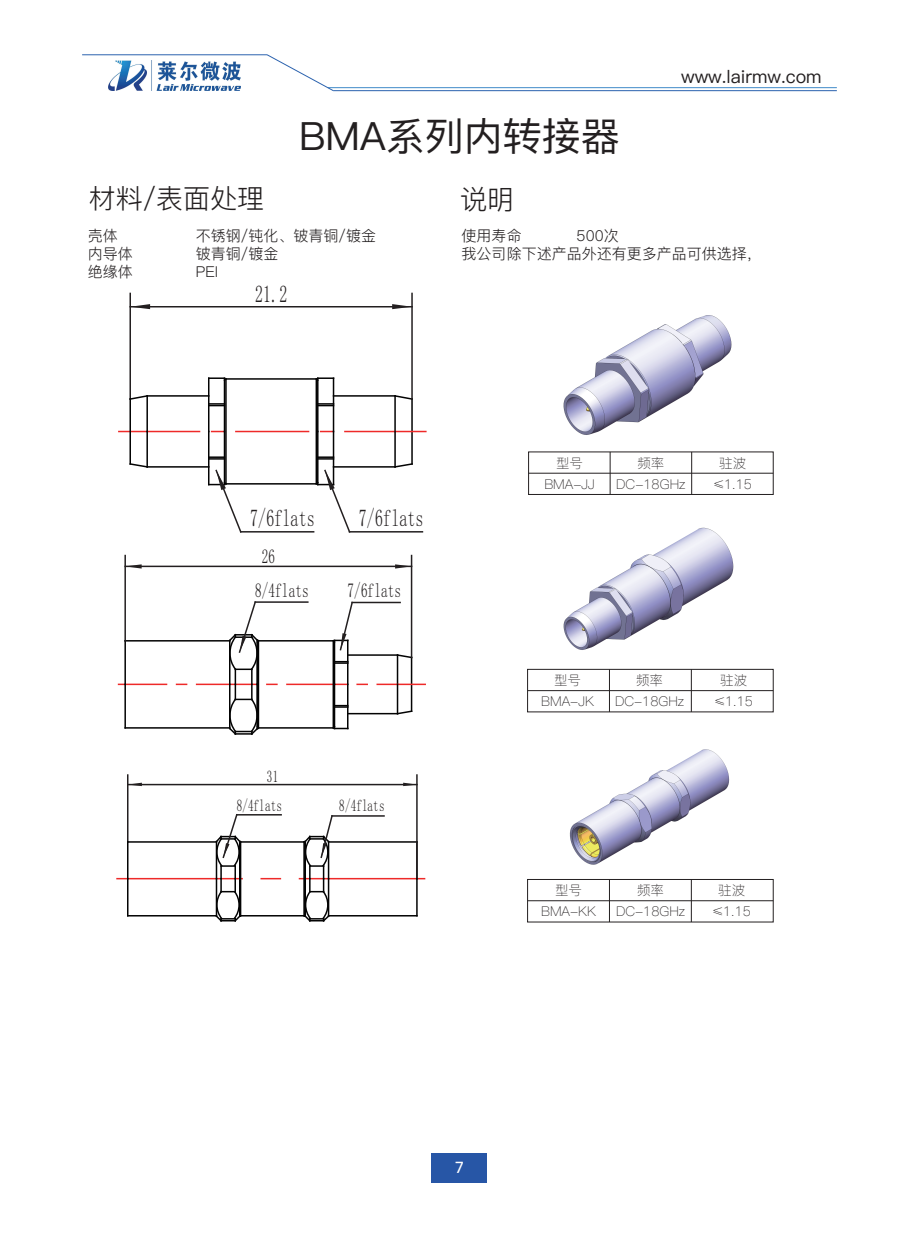
<style>
.page{position:relative;width:919px;height:1238px;background:#fff}
.page>*{position:absolute;margin:0;border:0;box-sizing:border-box;transform-origin:0 0}
.t1{font:39px "Ping Fang SC Medium";color:#231f20}
.t2{font:27px "Ping Fang SC Regular";color:#231f20}
.t3{font:24.15px "Fang Song";color:#231f20;scale:.66 1}
.t4{font:20.1px/34px "Fang Song";letter-spacing:.015em;color:#231f20;scale:.66 1}
.t5{font:18px "Ping Fang SC Medium";color:#231f20}
.t6{font:18px "Calibri";color:#fff}
.t7{font:16.8px/29.1px "Fang Song";letter-spacing:.015em;color:#231f20;text-align:right;scale:.66 1}
.t8{font:15px/18px "Ping Fang SC Regular";color:#231f20}
.t9{font:13.5px/21px "Ping Fang SC Light";color:#231f20;text-align:center}
</style>
<div class="page">
<div style="left:528px;top:451px;width:245px;height:44px;border:1px solid #231f20"></div>
<hr style="left:528px;top:473px;width:245px;height:1px;background:#231f20">
<hr style="left:691px;top:452px;width:1px;height:42px;background:#231f20">
<hr style="left:609px;top:452px;width:1px;height:42px;background:#231f20">
<div style="left:527px;top:669px;width:246px;height:43px;border:1px solid #231f20"></div>
<hr style="left:527px;top:690px;width:246px;height:1px;background:#231f20">
<hr style="left:691px;top:669px;width:1px;height:43px;background:#231f20">
<hr style="left:609px;top:669px;width:1px;height:43px;background:#231f20">
<div style="left:527px;top:879px;width:246px;height:43px;border:1px solid #231f20"></div>
<hr style="left:527px;top:900px;width:246px;height:1px;background:#231f20">
<hr style="left:691px;top:879px;width:1px;height:43px;background:#231f20">
<hr style="left:609px;top:879px;width:1px;height:43px;background:#231f20">
<img style="left:563px;top:315px;width:169px;height:120px">
<img style="left:564px;top:527px;width:170px;height:123px">
<img style="left:569px;top:749px;width:161px;height:116px">
<hr style="left:226px;top:378px;width:90px;height:1px;background:#030303">
<svg style="left:393px;top:395px;width:18px;height:5px"></svg>
<hr style="left:411px;top:399px;width:2px;height:65px;background:#030303">
<hr style="left:394px;top:396px;width:2px;height:35px;background:#030303">
<hr style="left:333px;top:395px;width:62px;height:1px;background:#030303">
<hr style="left:345px;top:431px;width:81px;height:1px;background:#ee2a29">
<svg style="left:320px;top:431px;width:13px;height:1px"></svg>
<hr style="left:236px;top:431px;width:72px;height:1px;background:#ee2a29">
<svg style="left:212px;top:431px;width:12px;height:1px"></svg>
<hr style="left:119px;top:431px;width:80px;height:1px;background:#ee2a29">
<hr style="left:130px;top:306px;width:282px;height:1px;background:#231f20">
<svg style="left:392px;top:304px;width:19px;height:5px"></svg>
<svg style="left:131px;top:304px;width:19px;height:5px"></svg>
<hr style="left:411px;top:293px;width:2px;height:106px;background:#231f20">
<hr style="left:129px;top:293px;width:2px;height:106px;background:#231f20">
<hr style="left:226px;top:483px;width:90px;height:1px;background:#030303">
<svg style="left:393px;top:462px;width:20px;height:6px"></svg>
<hr style="left:394px;top:431px;width:2px;height:36px;background:#030303">
<hr style="left:333px;top:466px;width:62px;height:1px;background:#030303">
<svg style="left:209px;top:403px;width:15px;height:3px"></svg>
<hr style="left:208px;top:378px;width:1px;height:53px;background:#030303">
<svg style="left:209px;top:456px;width:15px;height:3px"></svg>
<hr style="left:208px;top:431px;width:1px;height:53px;background:#030303">
<svg style="left:209px;top:377px;width:19px;height:5px"></svg>
<hr style="left:224px;top:378px;width:1px;height:53px;background:#030303">
<hr style="left:224px;top:431px;width:1px;height:53px;background:#030303">
<hr style="left:225px;top:379px;width:2px;height:105px;background:#030303">
<svg style="left:318px;top:403px;width:15px;height:3px"></svg>
<hr style="left:333px;top:378px;width:1px;height:53px;background:#030303">
<svg style="left:318px;top:456px;width:15px;height:3px"></svg>
<hr style="left:333px;top:431px;width:1px;height:53px;background:#030303">
<svg style="left:314px;top:377px;width:19px;height:5px"></svg>
<hr style="left:317px;top:378px;width:1px;height:53px;background:#030303">
<hr style="left:317px;top:431px;width:1px;height:53px;background:#030303">
<hr style="left:315px;top:379px;width:2px;height:105px;background:#030303">
<svg style="left:209px;top:468px;width:34px;height:65px"></svg>
<hr style="left:241px;top:531px;width:72px;height:1px;background:#231f20">
<svg style="left:314px;top:468px;width:37px;height:65px"></svg>
<hr style="left:349px;top:531px;width:73px;height:1px;background:#231f20">
<hr style="left:147px;top:395px;width:62px;height:1px;background:#030303">
<hr style="left:147px;top:466px;width:62px;height:1px;background:#030303">
<svg style="left:129px;top:394px;width:20px;height:6px"></svg>
<hr style="left:129px;top:399px;width:2px;height:65px;background:#030303">
<hr style="left:146px;top:396px;width:2px;height:35px;background:#030303">
<svg style="left:129px;top:462px;width:20px;height:6px"></svg>
<hr style="left:146px;top:431px;width:2px;height:36px;background:#030303">
<hr style="left:348px;top:654px;width:49px;height:1px;background:#030303">
<hr style="left:119px;top:683px;width:47px;height:2px;background:#ee2a29">
<svg style="left:176px;top:683px;width:10px;height:2px"></svg>
<hr style="left:197px;top:683px;width:60px;height:2px;background:#ee2a29">
<svg style="left:267px;top:683px;width:10px;height:2px"></svg>
<hr style="left:287px;top:683px;width:60px;height:2px;background:#ee2a29">
<svg style="left:357px;top:683px;width:10px;height:2px"></svg>
<hr style="left:377px;top:683px;width:48px;height:2px;background:#ee2a29">
<hr style="left:258px;top:640px;width:75px;height:1px;background:#030303">
<svg style="left:396px;top:653px;width:17px;height:62px"></svg>
<hr style="left:348px;top:713px;width:49px;height:1px;background:#030303">
<hr style="left:258px;top:727px;width:75px;height:1px;background:#030303">
<svg style="left:335px;top:661px;width:12px;height:2px"></svg>
<hr style="left:347px;top:640px;width:1px;height:44px;background:#030303">
<svg style="left:335px;top:704px;width:12px;height:3px"></svg>
<hr style="left:347px;top:684px;width:1px;height:44px;background:#030303">
<hr style="left:334px;top:640px;width:1px;height:44px;background:#030303">
<svg style="left:331px;top:724px;width:17px;height:6px"></svg>
<hr style="left:334px;top:684px;width:1px;height:44px;background:#030303">
<hr style="left:332px;top:640px;width:2px;height:88px;background:#030303">
<svg style="left:331px;top:601px;width:23px;height:50px"></svg>
<hr style="left:352px;top:601px;width:48px;height:2px;background:#231f20">
<hr style="left:124px;top:640px;width:2px;height:44px;background:#030303">
<hr style="left:125px;top:640px;width:105px;height:1px;background:#030303">
<hr style="left:124px;top:684px;width:2px;height:44px;background:#030303">
<hr style="left:125px;top:727px;width:105px;height:1px;background:#030303">
<hr style="left:125px;top:565px;width:286px;height:2px;background:#231f20">
<svg style="left:395px;top:564px;width:16px;height:4px"></svg>
<svg style="left:126px;top:564px;width:16px;height:4px"></svg>
<hr style="left:411px;top:555px;width:1px;height:102px;background:#231f20">
<hr style="left:124px;top:555px;width:2px;height:85px;background:#231f20">
<svg style="left:227px;top:601px;width:33px;height:134px"></svg>
<hr style="left:255px;top:601px;width:53px;height:2px;background:#231f20">
<hr style="left:328px;top:841px;width:89px;height:1px;background:#030303">
<hr style="left:299px;top:877px;width:125px;height:2px;background:#ee2a29">
<svg style="left:261px;top:877px;width:19px;height:2px"></svg>
<hr style="left:117px;top:877px;width:125px;height:2px;background:#ee2a29">
<hr style="left:128px;top:783px;width:289px;height:2px;background:#231f20">
<svg style="left:403px;top:782px;width:13px;height:4px"></svg>
<svg style="left:128px;top:782px;width:14px;height:4px"></svg>
<hr style="left:416px;top:775px;width:1px;height:103px;background:#231f20">
<hr style="left:127px;top:775px;width:1px;height:66px;background:#231f20">
<hr style="left:240px;top:915px;width:64px;height:1px;background:#030303">
<hr style="left:416px;top:878px;width:1px;height:37px;background:#030303">
<hr style="left:328px;top:915px;width:89px;height:1px;background:#030303">
<hr style="left:240px;top:841px;width:64px;height:1px;background:#030303">
<hr style="left:332px;top:815px;width:52px;height:1px;background:#231f20">
<svg style="left:302px;top:815px;width:32px;height:107px"></svg>
<hr style="left:127px;top:841px;width:1px;height:37px;background:#030303">
<hr style="left:128px;top:841px;width:88px;height:1px;background:#030303">
<hr style="left:127px;top:878px;width:1px;height:37px;background:#030303">
<hr style="left:128px;top:915px;width:88px;height:1px;background:#030303">
<hr style="left:237px;top:814px;width:44px;height:1px;background:#231f20">
<svg style="left:214px;top:814px;width:29px;height:108px"></svg>
<img style="left:109px;top:61px;width:131px;height:30px">
<hr style="left:82px;top:54px;width:185px;height:1px;background:#2b62ae">
<hr style="left:328px;top:87px;width:508px;height:1px;background:#408ac9">
<svg style="left:266px;top:54px;width:68px;height:38px"></svg>
<hr style="left:333px;top:90px;width:503px;height:1px;background:#2b62ae">
<div style="left:432px;top:1153px;width:55px;height:30px;background:#2756a6"></div>
<h1 class="t1" style="left:299px;top:113px;width:322px">BMA系列内转接器</h1>
<h3 class="t5" style="left:681px;top:66px;width:142px">www.lairmw.com</h3>
<h2 class="t2" style="left:89px;top:182px;width:177px">材料/表面处理</h2>
<h2 class="t2" style="left:460px;top:183px;width:55px">说明</h2>
<p class="t8" style="left:88px;top:226px;width:46px">壳体内导体绝缘体</p>
<p class="t8" style="left:196px;top:226px;width:181px">不锈钢/钝化、铍青铜/镀金铍青铜/镀金<br>PEI</p>
<p class="t8" style="left:461px;top:226px;width:61px">使用寿命</p>
<p class="t8" style="left:461px;top:226px;width:301px;text-indent:115px">500次<br>我公司除下述产品外还有更多产品可供选择，</p>
<h3 class="t3" style="left:255px;top:281px;width:51px">21.2</h3>
<h3 class="t3" style="left:250px;top:504px;width:99px">7/6flats</h3>
<h3 class="t3" style="left:359px;top:504px;width:99px">7/6flats</h3>
<h3 class="t4" style="left:255px;top:538px;width:83px;text-indent:7px">26<br>8/4flats</h3>
<h3 class="t4" style="left:347px;top:573px;width:83px">7/6flats</h3>
<p class="t7" style="left:237px;top:761px;width:70px">31<br>8/4flats</p>
<p class="t7" style="left:339px;top:791px;width:70px">8/4flats</p>
<p class="t9" style="left:544px;top:452px;width:52px">型号<br>BMA-JJ</p>
<p class="t9" style="left:616px;top:452px;width:71px">频率<br>DC-18GHz</p>
<p class="t9" style="left:713px;top:452px;width:40px">驻波≤1.15</p>
<p class="t9" style="left:541px;top:669px;width:54px">型号<br>BMA-JK</p>
<p class="t9" style="left:615px;top:669px;width:71px">频率<br>DC-18GHz</p>
<p class="t9" style="left:714px;top:669px;width:40px">驻波≤1.15</p>
<p class="t9" style="left:541px;top:879px;width:57px">型号<br>BMA-KK</p>
<p class="t9" style="left:616px;top:879px;width:71px">频率<br>DC-18GHz</p>
<p class="t9" style="left:712px;top:879px;width:40px">驻波≤1.15</p>
<h3 class="t6" style="left:455px;top:1155px;width:11px">7</h3>
</div>
